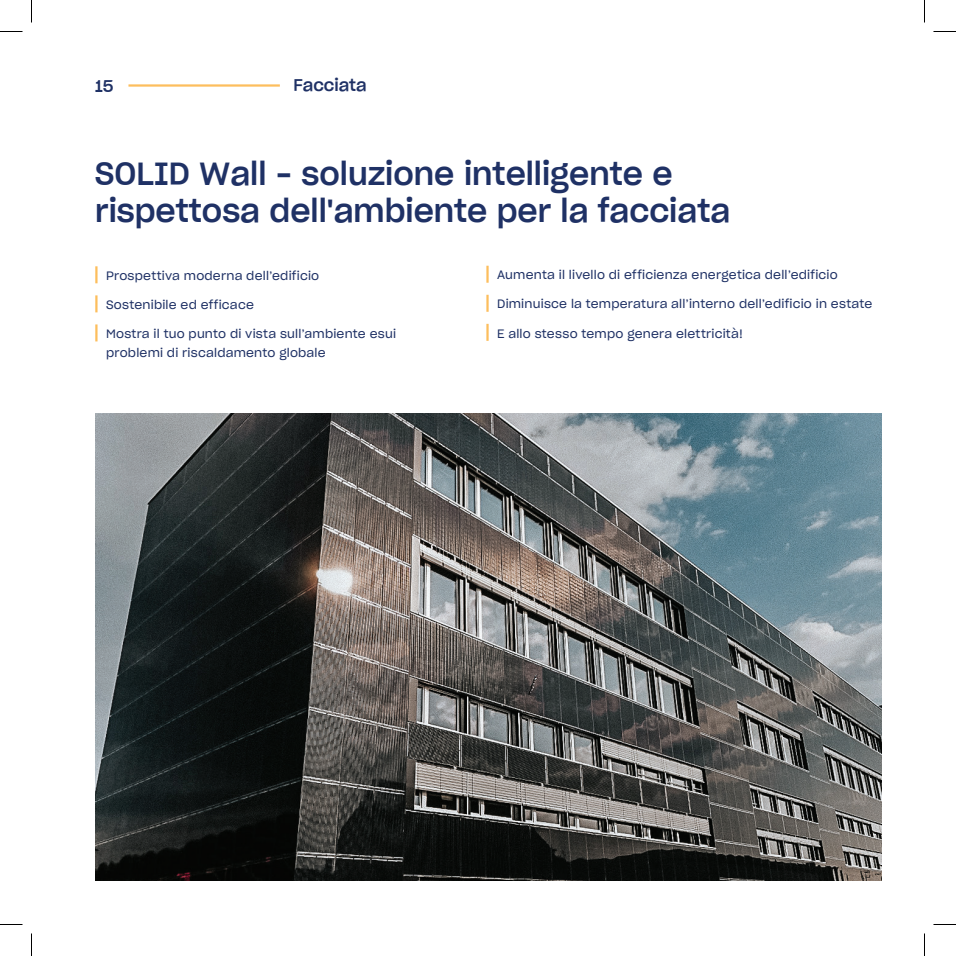
<style>
.page{position:relative;width:956px;height:956px;background:#fff}
.page>*{position:absolute;margin:0;border:0;box-sizing:border-box;transform-origin:0 0}
.t1{font:31.2px/37.5px "Sharp Grotesk Medium 20";color:#1f3165}
.t2{font:16.5px "Sharp Grotesk Medium 20";color:#1f3165}
.t3{font:12px/19.5px "Sharp Grotesk Book 20";letter-spacing:.015em;color:#1f3165}
</style>
<div class="page">
<hr style="left:128px;top:84px;width:152px;height:3px;background:#fdbe5d">
<img style="left:95px;top:413px;width:787px;height:468px">
<hr style="left:95px;top:266px;width:3px;height:17px;background:#fdbe5d">
<hr style="left:95px;top:295px;width:3px;height:17px;background:#fdbe5d">
<hr style="left:95px;top:324px;width:3px;height:17px;background:#fdbe5d">
<hr style="left:486px;top:266px;width:3px;height:17px;background:#fdbe5d">
<hr style="left:486px;top:295px;width:3px;height:17px;background:#fdbe5d">
<hr style="left:486px;top:324px;width:3px;height:17px;background:#fdbe5d">
<svg style="left:0;top:31px;width:22px;height:1px"></svg>
<svg style="left:933px;top:31px;width:23px;height:1px"></svg>
<svg style="left:0;top:924px;width:22px;height:1px"></svg>
<svg style="left:933px;top:924px;width:23px;height:1px"></svg>
<svg style="left:31px;top:0;width:1px;height:23px"></svg>
<svg style="left:31px;top:933px;width:1px;height:23px"></svg>
<svg style="left:924px;top:0;width:1px;height:23px"></svg>
<svg style="left:924px;top:933px;width:1px;height:23px"></svg>
<h2 class="t2" style="left:95px;top:72px;width:20px">15</h2>
<h2 class="t2" style="left:293px;top:71px;width:75px">Facciata</h2>
<h1 class="t1" style="left:95px;top:153px;width:636px">SOLID Wall – soluzione intelligente e rispettosa dell'ambiente per la facciata</h1>
<p class="t3" style="left:106px;top:265px;width:215px">Prospettiva moderna dell’edificio</p>
<p class="t3" style="left:106px;top:294px;width:149px">Sostenibile ed efficace</p>
<p class="t3" style="left:106px;top:323px;width:292px">Mostra il tuo punto di vista sull’ambiente esui problemi di riscaldamento globale</p>
<p class="t3" style="left:497px;top:265px;width:342px">Aumenta il livello di efficienza energetica dell’edificio</p>
<p class="t3" style="left:497px;top:293px;width:377px">Diminuisce la temperatura all’interno dell’edificio in estate</p>
<p class="t3" style="left:497px;top:323px;width:247px">E allo stesso tempo genera elettricità!</p>
</div>
